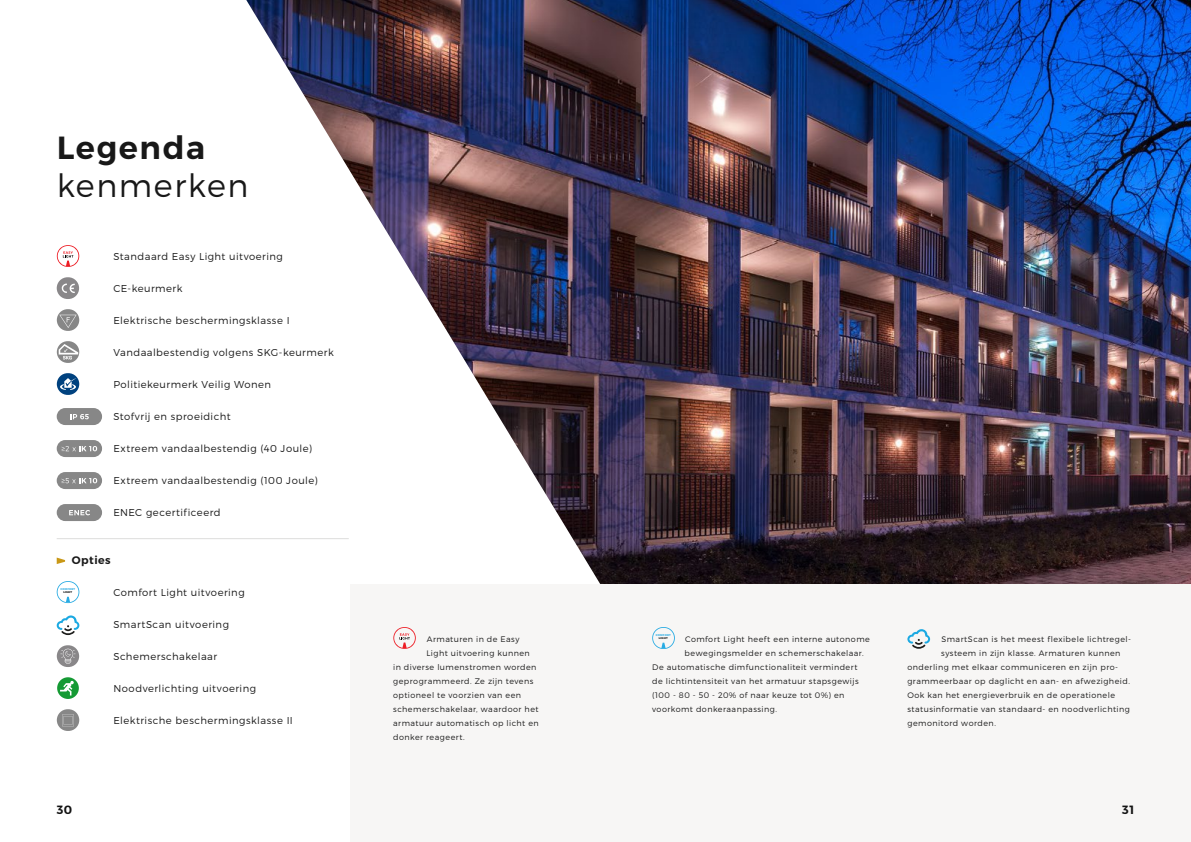
<style>
.page{position:relative;width:1191px;height:842px;background:#fff}
.page>*{position:absolute;margin:0;border:0;box-sizing:border-box;transform-origin:0 0}
.t1{font:32px "Trueno Lt";letter-spacing:.05em;color:#181818}
.t2{font:32px "Trueno S Bd";letter-spacing:.05em;color:#181818}
.t3{font:12px "Trueno S Bd";color:#131313}
.t4{font:11px "Trueno S Bd";letter-spacing:.05em;color:#181818}
.t5{font:10px "Trueno Lt";letter-spacing:.045em;color:#181818}
.t6{font:8px "Trueno Lt";letter-spacing:.055em;color:#181818}
.t7{font:2.7px "Trueno Bd";letter-spacing:.05em;color:#28abe3}
.t8{font:2.7px "Trueno Bd";letter-spacing:.05em;color:#010202}
</style>
<div class="page">
<img style="left:246px;top:0;width:945px;height:584px">
<div style="left:351px;top:584px;width:840px;height:258px;background:#f7f6f5"></div>
<svg style="left:57px;top:245px;width:22px;height:22px"></svg>
<div style="left:57px;top:277px;width:22px;height:22px;background:#898789;border-radius:11px"></div>
<svg style="left:62px;top:283px;width:13px;height:10px"></svg>
<svg style="left:57px;top:309px;width:22px;height:22px"></svg>
<svg style="left:59px;top:315px;width:18px;height:13px"></svg>
<svg style="left:57px;top:341px;width:22px;height:22px"></svg>
<svg style="left:59px;top:344px;width:19px;height:15px"></svg>
<div style="left:57px;top:373px;width:22px;height:22px;background:#00427f;border-radius:11px"></div>
<svg style="left:60px;top:378px;width:16px;height:12px"></svg>
<div style="left:57px;top:408px;width:45px;height:17px;background:#878787;border-radius:9px"></div>
<svg style="left:70px;top:414px;width:19px;height:5px"></svg>
<div style="left:57px;top:440px;width:45px;height:17px;background:#878787;border-radius:9px"></div>
<svg style="left:62px;top:446px;width:35px;height:5px"></svg>
<div style="left:57px;top:472px;width:45px;height:17px;background:#878787;border-radius:9px"></div>
<svg style="left:62px;top:478px;width:35px;height:5px"></svg>
<div style="left:57px;top:504px;width:45px;height:17px;background:#878787;border-radius:9px"></div>
<svg style="left:69px;top:510px;width:21px;height:5px"></svg>
<svg style="left:57px;top:557px;width:8px;height:7px"></svg>
<svg style="left:57px;top:581px;width:22px;height:22px"></svg>
<svg style="left:57px;top:615px;width:22px;height:20px"></svg>
<div style="left:57px;top:645px;width:22px;height:22px;background:#898789;border-radius:11px"></div>
<svg style="left:60px;top:649px;width:16px;height:15px"></svg>
<svg style="left:57px;top:677px;width:22px;height:22px"></svg>
<svg style="left:60px;top:681px;width:14px;height:14px"></svg>
<div style="left:57px;top:709px;width:22px;height:22px;background:#878787;border-radius:11px"></div>
<svg style="left:62px;top:714px;width:12px;height:12px"></svg>
<hr style="left:57px;top:538px;width:292px;height:1px;background:#dddddc">
<svg style="left:393px;top:627px;width:23px;height:22px"></svg>
<svg style="left:652px;top:627px;width:23px;height:22px"></svg>
<svg style="left:907px;top:629px;width:23px;height:20px"></svg>
<h1 class="t2" style="left:57px;top:128px;width:150px">Legenda</h1>
<h1 class="t1" style="left:57px;top:166px;width:193px">kenmerken</h1>
<p class="t5" style="left:113px;top:250px;width:171px">Standaard Easy Light uitvoering</p>
<p class="t5" style="left:113px;top:282px;width:70px">CE-keurmerk</p>
<p class="t5" style="left:113px;top:314px;width:178px">Elektrische beschermingsklasse I</p>
<p class="t5" style="left:113px;top:346px;width:222px">Vandaalbestendig volgens SKG-keurmerk</p>
<p class="t5" style="left:113px;top:378px;width:159px">Politiekeurmerk Veilig Wonen</p>
<p class="t5" style="left:113px;top:410px;width:119px">Stofvrij en sproeidicht</p>
<p class="t5" style="left:113px;top:442px;width:200px">Extreem vandaalbestendig (40 Joule)</p>
<p class="t5" style="left:113px;top:474px;width:206px">Extreem vandaalbestendig (100 Joule)</p>
<p class="t5" style="left:113px;top:506px;width:109px">ENEC gecertificeerd</p>
<h3 class="t4" style="left:72px;top:553px;width:41px">Opties</h3>
<p class="t7" style="left:60px;top:587px;width:16px">COMFORT</p>
<p class="t8" style="left:63px;top:590px;width:10px">LIGHT</p>
<p class="t5" style="left:113px;top:586px;width:133px">Comfort Light uitvoering</p>
<p class="t5" style="left:113px;top:618px;width:117px">SmartScan uitvoering</p>
<p class="t5" style="left:113px;top:650px;width:105px">Schemerschakelaar</p>
<p class="t5" style="left:113px;top:682px;width:144px">Noodverlichting uitvoering</p>
<p class="t5" style="left:113px;top:714px;width:181px">Elektrische beschermingsklasse II</p>
<p class="t6" style="left:427px;top:634px;width:94px">Armaturen in de Easy</p>
<p class="t6" style="left:426px;top:648px;width:105px">Light uitvoering kunnen</p>
<p class="t6" style="left:393px;top:662px;width:145px">in diverse lumenstromen worden</p>
<p class="t6" style="left:393px;top:676px;width:142px">geprogrammeerd. Ze zijn tevens</p>
<p class="t6" style="left:393px;top:690px;width:129px">optioneel te voorzien van een</p>
<p class="t6" style="left:393px;top:704px;width:147px">schemerschakelaar, waardoor het</p>
<p class="t6" style="left:393px;top:718px;width:147px">armatuur automatisch op licht en</p>
<p class="t6" style="left:393px;top:732px;width:73px">donker reageert.</p>
<p class="t7" style="left:656px;top:633px;width:16px">COMFORT</p>
<p class="t8" style="left:659px;top:636px;width:10px">LIGHT</p>
<p class="t6" style="left:685px;top:634px;width:186px">Comfort Light heeft een interne autonome</p>
<p class="t6" style="left:684px;top:648px;width:180px">bewegingsmelder en schemerschakelaar.</p>
<p class="t6" style="left:652px;top:662px;width:207px">De automatische dimfunctionaliteit vermindert</p>
<p class="t6" style="left:652px;top:676px;width:208px">de lichtintensiteit van het armatuur stapsgewijs</p>
<p class="t6" style="left:652px;top:690px;width:194px">(100 - 80 - 50 - 20% of naar keuze tot 0%) en</p>
<p class="t6" style="left:652px;top:704px;width:126px">voorkomt donkeraanpassing.</p>
<p class="t6" style="left:941px;top:634px;width:191px">SmartScan is het meest flexibele lichtregel-</p>
<p class="t6" style="left:941px;top:648px;width:181px">systeem in zijn klasse. Armaturen kunnen</p>
<p class="t6" style="left:907px;top:662px;width:212px">onderling met elkaar communiceren en zijn pro-</p>
<p class="t6" style="left:907px;top:676px;width:224px">grammeerbaar op daglicht en aan- en afwezigheid.</p>
<p class="t6" style="left:907px;top:690px;width:209px">Ook kan het energieverbruik en de operationele</p>
<p class="t6" style="left:907px;top:704px;width:224px">statusinformatie van standaard- en noodverlichting</p>
<p class="t6" style="left:907px;top:718px;width:90px">gemonitord worden.</p>
<h2 class="t3" style="left:57px;top:802px;width:17px">30</h2>
<h2 class="t3" style="left:1122px;top:802px;width:14px">31</h2>
</div>
